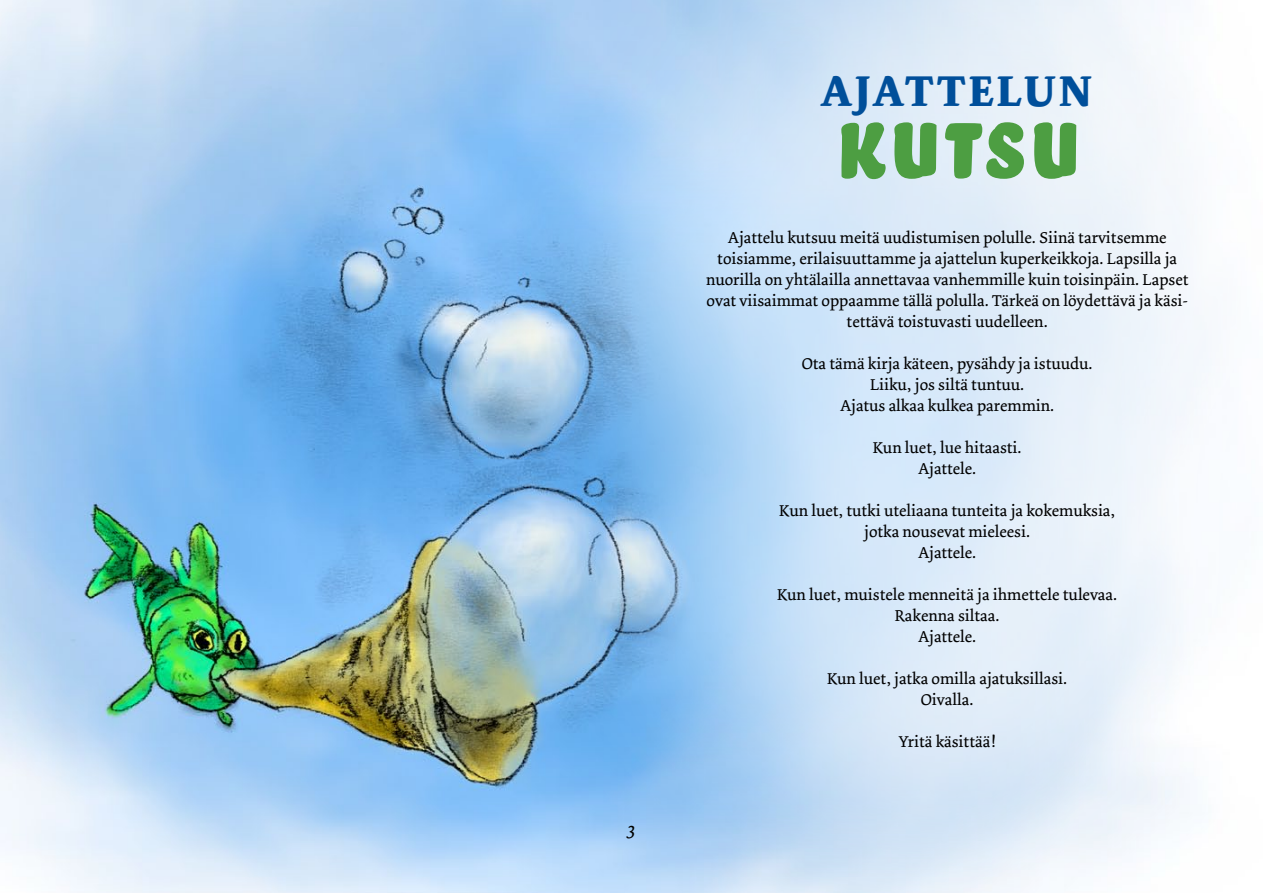
<style>
.page{position:relative;width:1263px;height:893px;background:#fff}
.page>*{position:absolute;margin:0;border:0;box-sizing:border-box;transform-origin:0 0}
.t1{font:102px "Bello Pro";letter-spacing:.045em;color:#4d9e42}
.t2{font:700 45px "Dolly";letter-spacing:.055em;color:#004f9a}
.t3{font:italic 19.5px "Dolly";color:#000}
.t4{font:16.5px/21px "Dolly";color:#000;text-align:center}
</style>
<div class="page">
<img style="left:0;top:0;width:468px;height:893px">
<div style="left:468px;top:0;width:795px;height:893px;background:#fff;opacity:.6"></div>
<p class="t3" style="left:627px;top:817px;width:9px">3</p>
<h2 class="t2" style="left:821px;top:63px;width:273px">AJATTELUN</h2>
<h1 class="t1" style="left:836px;top:71px;width:243px">kutsu</h1>
<p class="t4" style="left:706px;top:227px;width:484px">Ajattelu kutsuu meitä uudistumisen polulle. Siinä tarvitsemme toisiamme, erilaisuuttamme ja ajattelun kuperkeikkoja. Lapsilla ja nuorilla on yhtälailla annettavaa vanhemmille kuin toisinpäin. Lapset ovat viisaimmat oppaamme tällä polulla. Tärkeä on löydettävä ja käsi&shy;tettävä toistuvasti uudelleen.</p>
<p class="t4" style="left:802px;top:353px;width:292px">Ota tämä kirja käteen, pysähdy ja istuudu.<br>Liiku, jos siltä tuntuu.<br>Ajatus alkaa kulkea paremmin.</p>
<p class="t4" style="left:873px;top:437px;width:150px">Kun luet, lue hitaasti.<br>Ajattele.</p>
<p class="t4" style="left:779px;top:500px;width:338px">Kun luet, tutki uteliaana tunteita ja kokemuksia, jotka nousevat mieleesi.<br>Ajattele.</p>
<p class="t4" style="left:777px;top:584px;width:342px">Kun luet, muistele menneitä ja ihmettele tulevaa.<br>Rakenna siltaa.<br>Ajattele.</p>
<p class="t4" style="left:827px;top:668px;width:242px">Kun luet, jatka omilla ajatuksillasi.<br>Oivalla.</p>
<p class="t4" style="left:899px;top:731px;width:98px">Yritä käsittää!</p>
</div>
